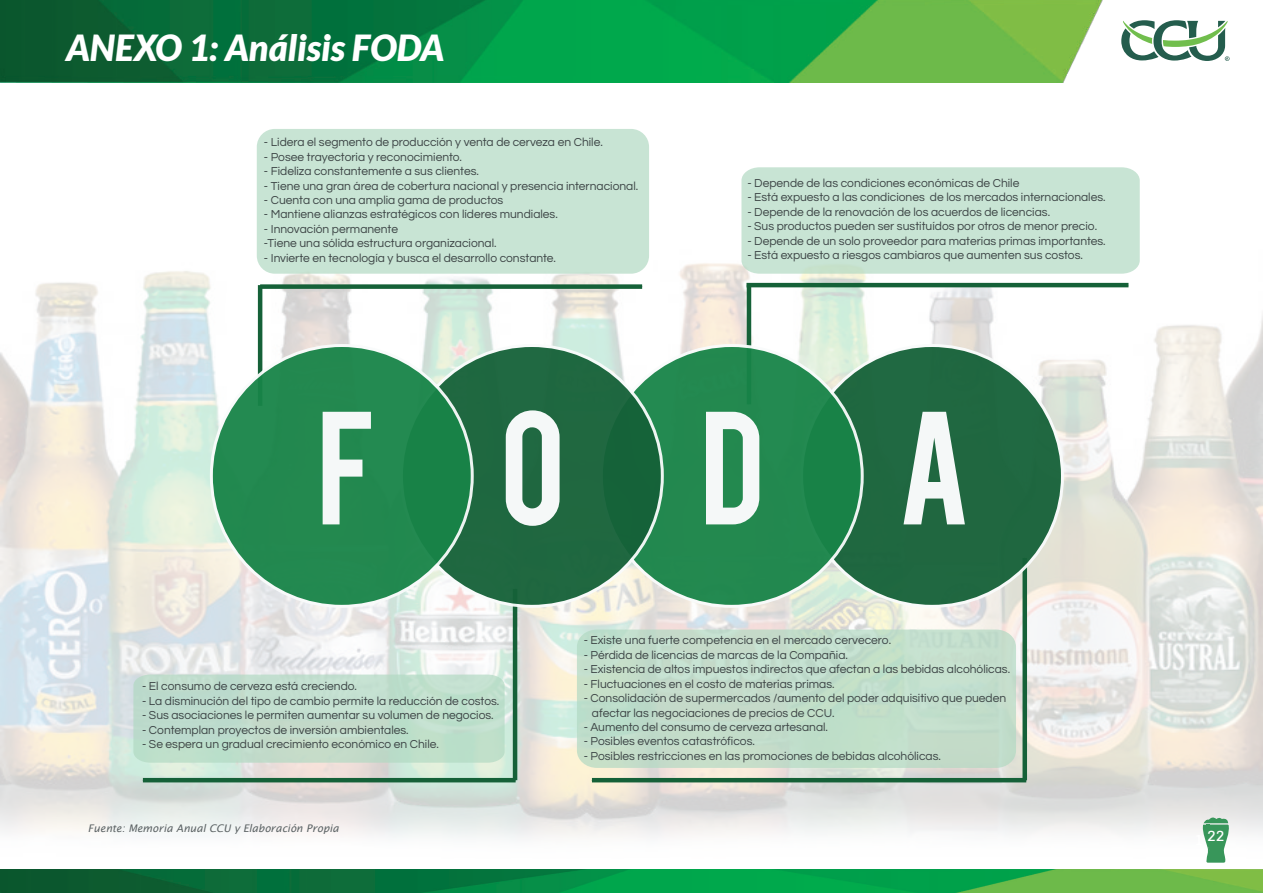
<style>
.page{position:relative;width:1263px;height:893px;background:#fff}
.page>*{position:absolute;margin:0;border:0;box-sizing:border-box;transform-origin:0 0}
.t1{font:126.45px "Bebas";color:#f5f8f8}
.t2{font:italic 900 36px "Lato";color:#fff}
.t3{font:700 15px "Glegoo";color:#fff}
.t4{font:12px/14.4px "Questrial";color:#3c4445}
.t5{font:italic 10.5px "Lucida Sans";color:#5c6365}
</style>
<div class="page">
<img style="left:0;top:82px;width:1263px;height:757px">
<hr style="left:258px;top:285px;width:4px;height:121px;background:#156138">
<div style="left:260px;top:284px;width:382px;height:5px;background:#156138"></div>
<hr style="left:747px;top:287px;width:4px;height:117px;background:#156138">
<hr style="left:746px;top:283px;width:382px;height:4px;background:#156138">
<hr style="left:513px;top:589px;width:4px;height:191px;background:#156138">
<hr style="left:143px;top:778px;width:373px;height:4px;background:#156138">
<div style="left:1022px;top:558px;width:5px;height:222px;background:#156138"></div>
<hr style="left:592px;top:778px;width:434px;height:4px;background:#156138">
<div style="left:741px;top:167px;width:399px;height:107px;background:#c8e4d4"></div>
<div style="left:257px;top:129px;width:392px;height:145px;background:#c8e4d4;border-radius:18px"></div>
<div style="left:133px;top:674px;width:372px;height:89px;background:#c1decc"></div>
<svg style="left:577px;top:629px;width:439px;height:139px;background:#c2ddca"></svg>
<img style="left:0;top:0;width:1103px;height:82px">
<svg style="left:1121px;top:20px;width:108px;height:41px"></svg>
<img style="left:1px;top:870px;width:1262px;height:23px">
<div style="left:802px;top:345px;width:260px;height:261px;background:#206840;border-radius:50%"></div>
<div style="left:601px;top:345px;width:261px;height:261px;background:#23894f;border-radius:50%"></div>
<div style="left:401px;top:345px;width:261px;height:261px;background:#1f6840;border-radius:50%"></div>
<div style="left:211px;top:345px;width:261px;height:261px;background:#23894f;border-radius:50%"></div>
<svg style="left:1202px;top:817px;width:27px;height:46px"></svg>
<h2 class="t2" style="left:66px;top:27px;width:380px">ANEXO 1: Análisis FODA</h2>
<p class="t4" style="left:264px;top:135px;width:340px">- Lidera el segmento de producción y venta de cerveza en Chile.</p>
<p class="t4" style="left:264px;top:150px;width:199px">- Posee trayectoria y reconocimiento.</p>
<p class="t4" style="left:264px;top:164px;width:216px">- Fideliza constantemente a sus clientes.</p>
<p class="t4" style="left:264px;top:179px;width:376px">- Tiene una gran área de cobertura nacional y presencia internacional.</p>
<p class="t4" style="left:264px;top:193px;width:241px">- Cuenta con una amplia gama de productos</p>
<p class="t4" style="left:264px;top:207px;width:295px">- Mantiene alianzas estratégicos con líderes mundiales.</p>
<p class="t4" style="left:264px;top:222px;width:234px">- Innovación permanente<br>-Tiene una sólida estructura organizacional.</p>
<p class="t4" style="left:264px;top:251px;width:294px">- Invierte en tecnología y busca el desarrollo constante.</p>
<p class="t4" style="left:747px;top:176px;width:274px">- Depende de las condiciones económicas de Chile</p>
<p class="t4" style="left:747px;top:190px;width:360px">- Está expuesto a las condiciones de los mercados internacionales.</p>
<p class="t4" style="left:747px;top:205px;width:304px">- Depende de la renovación de los acuerdos de licencias.</p>
<p class="t4" style="left:747px;top:219px;width:351px">- Sus productos pueden ser sustituídos por otros de menor precio.</p>
<p class="t4" style="left:747px;top:234px;width:360px">- Depende de un solo proveedor para materias primas importantes.</p>
<p class="t4" style="left:747px;top:248px;width:337px">- Está expuesto a riesgos cambiaros que aumenten sus costos.</p>
<h1 class="t1" style="left:317px;top:376px;width:655px">FODA</h1>
<p class="t4" style="left:142px;top:680px;width:216px">- El consumo de cerveza está creciendo.</p>
<p class="t4" style="left:142px;top:694px;width:359px">- La disminución del tipo de cambio permite la reducción de costos.</p>
<p class="t4" style="left:142px;top:708px;width:353px">- Sus asociaciones le permiten aumentar su volumen de negocios.</p>
<p class="t4" style="left:142px;top:723px;width:268px">- Contemplan proyectos de inversión ambientales.</p>
<p class="t4" style="left:142px;top:737px;width:298px">- Se espera un gradual crecimiento económico en Chile.</p>
<p class="t5" style="left:88px;top:822px;width:252px">Fuente: Memoria Anual CCU y Elaboración Propia</p>
<p class="t4" style="left:584px;top:633px;width:309px">- Existe una fuerte competencia en el mercado cervecero.</p>
<p class="t4" style="left:584px;top:648px;width:266px">- Pérdida de licencias de marcas de la Compañia.</p>
<p class="t4" style="left:584px;top:662px;width:428px">- Existencia de altos impuestos indirectos que afectan a las bebidas alcohólicas.</p>
<p class="t4" style="left:584px;top:677px;width:252px">- Fluctuaciones en el costo de materias primas.</p>
<p class="t4" style="left:584px;top:691px;width:424px">- Consolidación de supermercados /aumento del poder adquisitivo que pueden</p>
<p class="t4" style="left:584px;top:720px;width:246px">- Aumento del consumo de cerveza artesanal.</p>
<p class="t4" style="left:584px;top:734px;width:173px">- Posibles eventos catastróficos.</p>
<p class="t4" style="left:584px;top:749px;width:359px">- Posibles restricciones en las promociones de bebidas alcohólicas.</p>
<p class="t4" style="left:592px;top:706px;width:244px">afectar las negociaciones de precios de CCU.</p>
<p class="t3" style="left:1194px;top:827px;width:32px">1 22</p>
</div>
